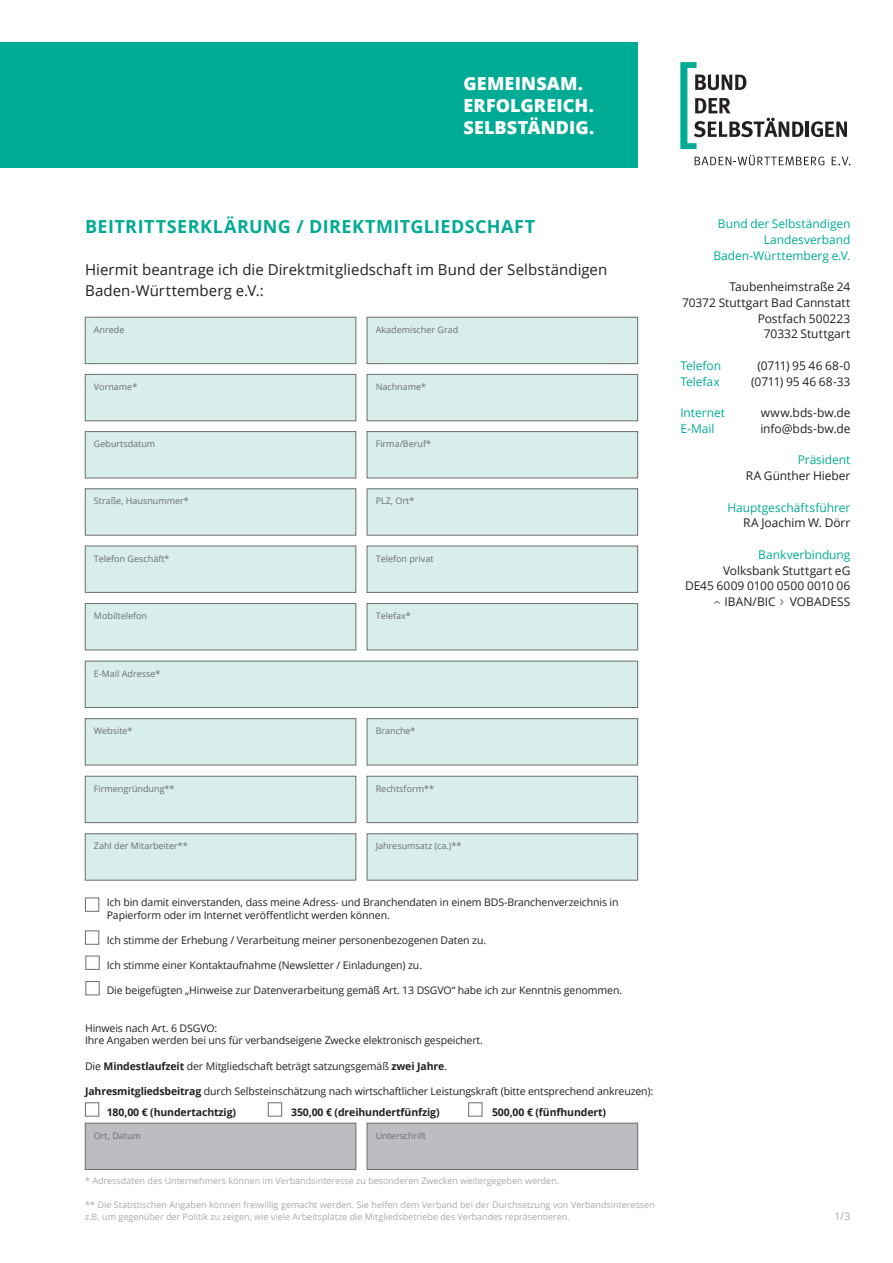
<style>
.page{position:relative;width:893px;height:1263px;background:#fff}
.page>*{position:absolute;margin:0;border:0;box-sizing:border-box;transform-origin:0 0}
.t1{font:800 19.95px/22.5px "Open Sans";color:#fff}
.t2{font:700 18px "Open Sans";letter-spacing:.025em;color:#00ab95}
.t3{font:800 18px/21.6px "Open Sans";letter-spacing:.005em;color:#fff}
.t4{font:15px "Open Sans";letter-spacing:.005em;color:#231f20}
.t5{font:15px "Open Sans";color:#6c6d70}
.t6{font:12px/15.8px "Open Sans";letter-spacing:-.005em;color:#231f20;text-align:right}
.t7{font:12px/15.8px "Open Sans";letter-spacing:-.005em;color:#00ab95;text-align:right}
.t8{font:10.5px/12.6px "Open Sans";letter-spacing:-.01em;color:#231f20}
.t9{font:700 10.5px "Open Sans";letter-spacing:-.01em;color:#231f20}
.t10{font:10.5px "Open Sans";color:#a8a9ad}
.t11{font:9px/12px "Open Sans";color:#a8a9ad}
.t12{font:9px "Open Sans";color:#6c6d70}
.s1{font-weight:700}
</style>
<div class="page">
<hr style="left:806px;top:122px;width:3px;height:15px;background:#231f20">
<svg style="left:811px;top:121px;width:36px;height:16px"></svg>
<svg style="left:680px;top:62px;width:123px;height:87px"></svg>
<svg style="left:695px;top:155px;width:129px;height:10px"></svg>
<svg style="left:832px;top:157px;width:18px;height:8px"></svg>
<div style="left:0;top:43px;width:638px;height:125px;background:#00ab95"></div>
<div style="left:85px;top:897px;width:14px;height:15px;border:1px solid #6c6d70"></div>
<div style="left:85px;top:1102px;width:14px;height:14px;border:1px solid #6c6d70"></div>
<div style="left:268px;top:1102px;width:14px;height:14px;border:1px solid #6c6d70"></div>
<div style="left:468px;top:1102px;width:14px;height:14px;border:1px solid #6c6d70"></div>
<div style="left:85px;top:930px;width:14px;height:15px;border:1px solid #6c6d70"></div>
<div style="left:85px;top:317px;width:271px;height:47px;background:#d8eeea"></div>
<div style="left:85px;top:317px;width:271px;height:47px;border:1px solid #6c6d70"></div>
<div style="left:85px;top:546px;width:271px;height:46px;background:#d8eeea"></div>
<div style="left:85px;top:374px;width:271px;height:47px;background:#d8eeea"></div>
<div style="left:85px;top:374px;width:271px;height:47px;border:1px solid #6c6d70"></div>
<div style="left:85px;top:603px;width:271px;height:47px;background:#d8eeea"></div>
<div style="left:85px;top:603px;width:271px;height:47px;border:1px solid #6c6d70"></div>
<div style="left:85px;top:432px;width:271px;height:46px;background:#d8eeea"></div>
<div style="left:85px;top:431px;width:271px;height:47px;border:1px solid #6c6d70"></div>
<div style="left:85px;top:661px;width:553px;height:46px;background:#d8eeea"></div>
<div style="left:85px;top:661px;width:553px;height:47px;border:1px solid #6c6d70"></div>
<div style="left:85px;top:489px;width:271px;height:46px;background:#d8eeea"></div>
<div style="left:85px;top:719px;width:271px;height:46px;background:#d8eeea"></div>
<div style="left:85px;top:718px;width:271px;height:47px;border:1px solid #6c6d70"></div>
<div style="left:85px;top:776px;width:271px;height:47px;background:#d8eeea"></div>
<div style="left:85px;top:776px;width:271px;height:47px;border:1px solid #6c6d70"></div>
<div style="left:85px;top:834px;width:271px;height:46px;background:#d8eeea"></div>
<div style="left:85px;top:833px;width:271px;height:47px;border:1px solid #6c6d70"></div>
<div style="left:85px;top:1123px;width:271px;height:46px;background:#bcbdc0"></div>
<div style="left:85px;top:1123px;width:271px;height:47px;border:1px solid #6c6d70"></div>
<div style="left:367px;top:317px;width:271px;height:47px;background:#d8eeea"></div>
<div style="left:367px;top:317px;width:271px;height:47px;border:1px solid #6c6d70"></div>
<div style="left:367px;top:546px;width:271px;height:46px;background:#d8eeea"></div>
<div style="left:367px;top:374px;width:271px;height:47px;background:#d8eeea"></div>
<div style="left:367px;top:374px;width:271px;height:47px;border:1px solid #6c6d70"></div>
<div style="left:367px;top:603px;width:271px;height:47px;background:#d8eeea"></div>
<div style="left:367px;top:603px;width:271px;height:47px;border:1px solid #6c6d70"></div>
<div style="left:367px;top:432px;width:271px;height:46px;background:#d8eeea"></div>
<div style="left:367px;top:431px;width:271px;height:47px;border:1px solid #6c6d70"></div>
<div style="left:367px;top:489px;width:271px;height:46px;background:#d8eeea"></div>
<div style="left:367px;top:719px;width:271px;height:46px;background:#d8eeea"></div>
<div style="left:367px;top:718px;width:271px;height:47px;border:1px solid #6c6d70"></div>
<div style="left:367px;top:776px;width:271px;height:47px;background:#d8eeea"></div>
<div style="left:367px;top:776px;width:271px;height:47px;border:1px solid #6c6d70"></div>
<div style="left:367px;top:834px;width:271px;height:46px;background:#d8eeea"></div>
<div style="left:367px;top:833px;width:271px;height:47px;border:1px solid #6c6d70"></div>
<div style="left:367px;top:1123px;width:271px;height:46px;background:#bcbdc0"></div>
<div style="left:367px;top:1123px;width:271px;height:47px;border:1px solid #6c6d70"></div>
<div style="left:85px;top:956px;width:15px;height:14px;border:1px solid #6c6d70"></div>
<div style="left:85px;top:981px;width:15px;height:14px;border:1px solid #6c6d70"></div>
<h2 class="t3" style="left:463px;top:72px;width:132px">GEMEINSAM.<br>ERFOLGREICH.<br>SELBSTÄNDIG.</h2>
<h1 class="t1" style="left:467px;top:84px;width:139px">Gemeinsam. er folg reich.</h1>
<p class="t2" style="left:85px;top:214px;width:452px">BEITRITTSERKLÄRUNG / DIREKTMITGLIEDSCHAFT</p>
<p class="t4" style="left:85px;top:259px;width:524px">Hiermit beantrage ich die Direktmitgliedschaft im Bund der Selbständigen</p>
<p class="t4" style="left:85px;top:280px;width:180px">Baden-Württemberg e.V.:</p>
<p class="t12" style="left:94px;top:323px;width:32px">Anrede</p>
<p class="t12" style="left:376px;top:323px;width:84px">Akademischer Grad</p>
<p class="t12" style="left:94px;top:381px;width:45px">Vorname*</p>
<p class="t12" style="left:376px;top:381px;width:52px">Nachname*</p>
<p class="t12" style="left:94px;top:438px;width:63px">Geburtsdatum</p>
<p class="t12" style="left:376px;top:438px;width:57px">Firma/Beruf*</p>
<p class="t12" style="left:94px;top:495px;width:96px">Straße, Hausnummer*</p>
<p class="t12" style="left:376px;top:495px;width:40px">PLZ, Ort*</p>
<p class="t12" style="left:94px;top:552px;width:77px">Telefon Geschäft*</p>
<p class="t12" style="left:376px;top:552px;width:59px">Telefon privat</p>
<p class="t12" style="left:94px;top:610px;width:55px">Mobiltelefon</p>
<p class="t12" style="left:376px;top:610px;width:37px">Telefax*</p>
<p class="t12" style="left:94px;top:667px;width:68px">E-Mail Adresse*</p>
<p class="t12" style="left:94px;top:725px;width:40px">Website*</p>
<p class="t12" style="left:376px;top:725px;width:41px">Branche*</p>
<p class="t12" style="left:94px;top:782px;width:82px">Firmengründung**</p>
<p class="t12" style="left:376px;top:782px;width:60px">Rechtsform**</p>
<p class="t12" style="left:94px;top:840px;width:95px">Zahl der Mitarbeiter**</p>
<p class="t12" style="left:376px;top:840px;width:87px">Jahresumsatz (ca.)**</p>
<p class="t8" style="left:107px;top:896px;width:513px">Ich bin damit einverstanden, dass meine Adress- und Branchendaten in einem BDS-Branchenverzeichnis in<br>Papierform oder im Internet veröffentlicht werden können.</p>
<p class="t8" style="left:107px;top:933px;width:381px">Ich stimme der Erhebung / Verarbeitung meiner personenbezogenen Daten zu.</p>
<p class="t8" style="left:107px;top:959px;width:317px">Ich stimme einer Kontaktaufnahme (Newsletter / Einladungen) zu.</p>
<p class="t8" style="left:107px;top:984px;width:517px">Die beigefügten „Hinweise zur Datenverarbeitung gemäß Art. 13 DSGVO“ habe ich zur Kenntnis genommen.</p>
<p class="t8" style="left:85px;top:1021px;width:134px">Hinweis nach Art. 6 DSGVO:</p>
<p class="t8" style="left:85px;top:1034px;width:399px">Ihre Angaben werden bei uns für verbandseigene Zwecke elektronisch gespeichert.</p>
<p class="t8" style="left:85px;top:1059px;width:363px">Die <span class="s1">Mindestlaufzeit</span> der Mitgliedschaft beträgt satzungsgemäß <span class="s1">zwei Jahre</span>.</p>
<p class="t8" style="left:85px;top:1084px;width:570px"><span class="s1">Jahresmitgliedsbeitrag</span> durch Selbsteinschätzung nach wirtschaftlicher Leistungskraft (bitte entsprechend ankreuzen):</p>
<p class="t9" style="left:107px;top:1104px;width:131px">180,00 € (hundertachtzig)</p>
<p class="t9" style="left:291px;top:1104px;width:150px">350,00 € (dreihundertfünfzig)</p>
<p class="t9" style="left:492px;top:1104px;width:116px">500,00 € (fünfhundert)</p>
<p class="t12" style="left:94px;top:1129px;width:49px">Ort, Datum</p>
<p class="t12" style="left:376px;top:1129px;width:52px">Unterschrift</p>
<p class="t11" style="left:85px;top:1175px;width:476px">* Adressdaten des Unternehmers können im Verbandsinteresse zu besonderen Zwecken weitergegeben werden.</p>
<p class="t11" style="left:85px;top:1199px;width:571px">** Die Statistischen Angaben können freiwillig gemacht werden. Sie helfen dem Verband bei der Durchsetzung von Verbandsinteressen z.B. um gegenüber der Politik zu zeigen, wie viele Arbeitsplätze die Mitgliedsbetriebe des Verbandes repräsentieren.</p>
<p class="t7" style="left:713px;top:216px;width:139px">Bund der Selbständigen<br>Landesverband<br>Baden-Württemberg e.V.</p>
<p class="t6" style="left:682px;top:279px;width:170px">Taubenheimstraße 24<br>70372 Stuttgart Bad Cannstatt<br>Postfach 500223<br>70332 Stuttgart</p>
<p class="t7" style="left:680px;top:357px;width:42px">Telefon</p>
<p class="t6" style="left:757px;top:357px;width:94px">(0711) 95 46 68-0</p>
<p class="t7" style="left:680px;top:373px;width:41px">Telefax</p>
<p class="t6" style="left:751px;top:373px;width:101px">(0711) 95 46 68-33</p>
<p class="t7" style="left:680px;top:405px;width:46px">Internet</p>
<p class="t6" style="left:761px;top:405px;width:91px">www.bds-bw.de</p>
<p class="t7" style="left:680px;top:420px;width:36px">E-Mail</p>
<p class="t6" style="left:760px;top:420px;width:92px">info@bds-bw.de</p>
<p class="t7" style="left:798px;top:452px;width:54px">Präsident</p>
<p class="t6" style="left:746px;top:468px;width:106px">RA Günther Hieber</p>
<p class="t7" style="left:727px;top:499px;width:124px">Hauptgeschäftsführer</p>
<p class="t6" style="left:743px;top:515px;width:109px">RA Joachim W. Dörr</p>
<p class="t7" style="left:758px;top:546px;width:94px">Bankverbindung</p>
<p class="t6" style="left:685px;top:562px;width:167px">Volksbank Stuttgart eG<br>DE45 6009 0100 0500 0010 06<br>IBAN/BIC VOBADESS</p>
<h3 class="t5" style="left:729px;top:600px;width:6px;rotate:90deg">‹</h3>
<h3 class="t5" style="left:784px;top:613px;width:6px;rotate:-180deg">‹</h3>
<p class="t10" style="left:834px;top:1209px;width:18px">1/3</p>
</div>
